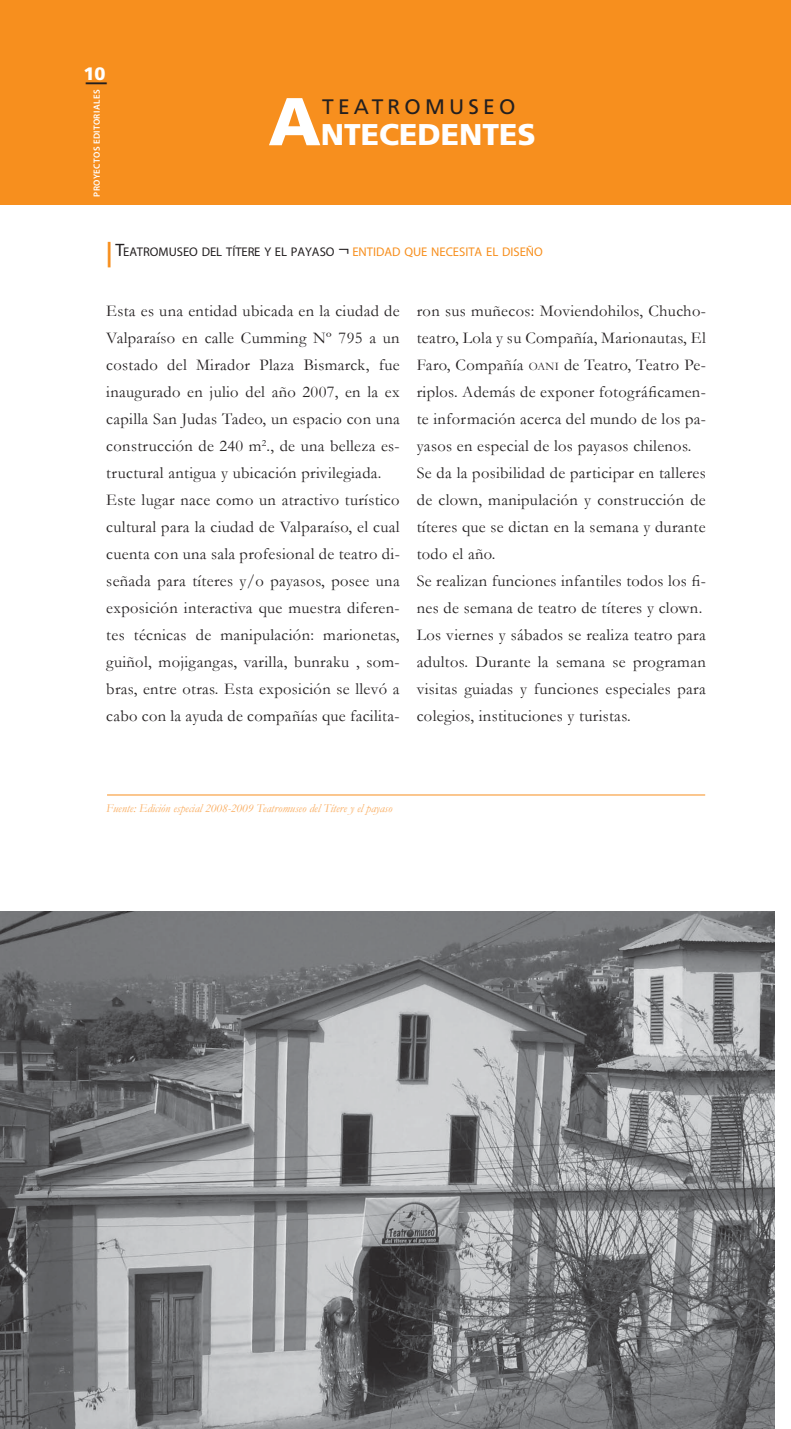
<style>
.page{position:relative;width:791px;height:1429px;background:#fff}
.page>*{position:absolute;margin:0;border:0;box-sizing:border-box;transform-origin:0 0}
.t1{font:900 67.5px "Frutiger";color:#fff}
.t2{font:900 30px "Frutiger";color:#fff}
.t3{font:700 25.5px "Frutiger";color:#f78f1e}
.t4{font:21px "Frutiger";letter-spacing:.2em;color:#231f20}
.t5{font:900 18px "Frutiger";color:#fff}
.t6{font:16.5px/27px "Garamond";letter-spacing:.02em;color:#231f20}
.t7{font:12.6px "Myriad Pro";color:#231f20}
.t8{font:italic 12px "Garamond";color:#faad60}
.t9{font:600 9px "Myriad Pro";letter-spacing:.04em;color:#fff}
.s1{font-size:18px}
.s2{color:#f78f1e}
.s3{font-size:11.55px}
</style>
<div class="page">
<div style="left:0;top:0;width:791px;height:204px;background:#f78f1e"></div>
<img style="left:0;top:911px;width:775px;height:518px">
<hr style="left:107px;top:794px;width:598px;height:1px;background:#f78f1e">
<p class="t5" style="left:83px;top:67px;width:24px">10</p>
<p class="t4" style="left:107px;top:81px;width:6px;rotate:90deg">|</p>
<p class="t9" style="left:92px;top:196px;width:108px;rotate:-90deg">PROYECTOS EDITORIALES</p>
<h1 class="t1" style="left:268px;top:95px;width:54px">A</h1>
<p class="t4" style="left:322px;top:98px;width:195px">TEATROMUSEO</p>
<h2 class="t2" style="left:321px;top:123px;width:217px">NTECEDENTES</h2>
<h3 class="t3" style="left:106px;top:242px;width:7px">|</h3>
<p class="t7" style="left:115px;top:245px;width:429px"><span class="s1">T</span>EATROMUSEO DEL TÍTERE Y EL PAYASO <span class="s1">¬</span> <span class="s2">ENTIDAD QUE NECESITA EL DISEÑO</span></p>
<p class="t6" style="left:106px;top:298px;width:295px">Esta es una entidad ubicada en la ciudad de Valparaíso en calle Cumming Nº 795 a un costado del Mirador Plaza Bismarck, fue inaugurado en julio del año 2007, en la ex capilla San Judas Tadeo, un espacio con una construcción de 240 m<sup>2</sup>., de una belleza es&shy;tructural antigua y ubicación privilegiada.<br>Este lugar nace como un atractivo turístico cultural para la ciudad de Valparaíso, el cual cuenta con una sala profesional de teatro di&shy;señada para títeres y/o payasos, posee una exposición interactiva que muestra diferen&shy;tes técnicas de manipulación: marionetas, guiñol, mojigangas, varilla, bunraku , som&shy;bras, entre otras. Esta exposición se llevó a cabo con la ayuda de compañías que facilita-</p>
<p class="t6" style="left:417px;top:298px;width:291px">ron sus muñecos: Moviendohilos, Chucho&shy;teatro, Lola y su Compañía, Marionautas, El Faro, Compañía <span class="s3">OANI</span> de Teatro, Teatro Pe&shy;riplos. Además de exponer fotográficamen&shy;te información acerca del mundo de los pa&shy;yasos en especial de los payasos chilenos.<br>Se da la posibilidad de participar en talleres de clown, manipulación y construcción de títeres que se dictan en la semana y durante todo el año.<br>Se realizan funciones infantiles todos los fi&shy;nes de semana de teatro de títeres y clown.<br>Los viernes y sábados se realiza teatro para adultos. Durante la semana se programan visitas guiadas y funciones especiales para colegios, instituciones y turistas.</p>
<p class="t8" style="left:106px;top:801px;width:288px">Fuente: Edición especial 2008-2009 Teatromuseo del Títere y el payaso</p>
</div>
